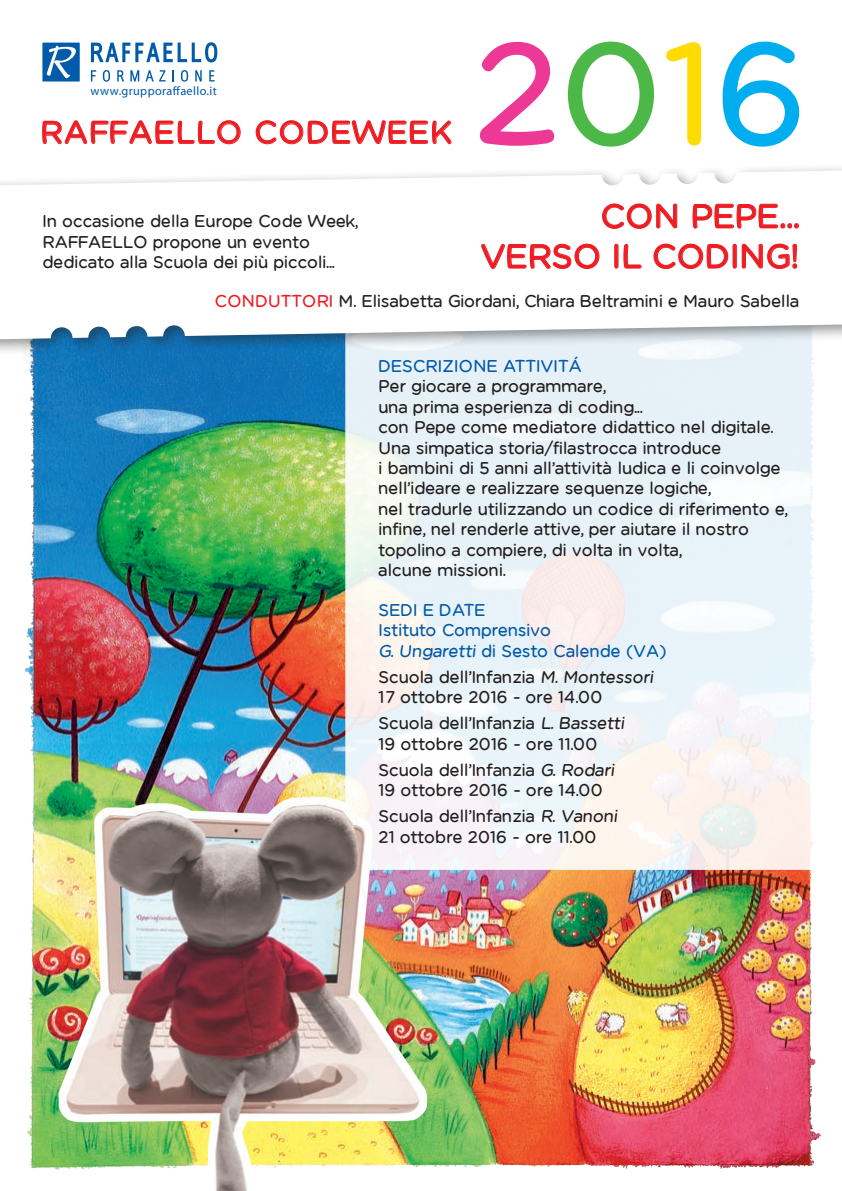
<style>
.page{position:relative;width:842px;height:1191px;background:#fff}
.page>*{position:absolute;margin:0;border:0;box-sizing:border-box;transform-origin:0 0}
.t1{font:700 145px "Chams";color:#ed3896}
.t2{font:700 33.5px "Chams";color:#ee1d23}
.t3{font:700 31.5px "Chams";letter-spacing:.03em;color:#ee1d23}
.t4{font:700 17px "Chams";color:#231f20}
.t5{font:700 17px "Chams";color:#015aaa}
.t6{font:12.3px "Myriad Pro";letter-spacing:.03em;color:#015aaa}
.s1{color:#4cb848}
.s2{color:#ffdc01}
.s3{color:#00aeef}
.s4{color:#ee1d23}
</style>
<div class="page">
<img style="left:25px;top:356px;width:797px;height:813px">
<svg style="left:91px;top:42px;width:126px;height:20px"></svg>
<svg style="left:91px;top:70px;width:5px;height:11px"></svg>
<svg style="left:103px;top:70px;width:7px;height:12px"></svg>
<svg style="left:117px;top:70px;width:7px;height:11px"></svg>
<svg style="left:130px;top:70px;width:9px;height:11px"></svg>
<svg style="left:146px;top:70px;width:20px;height:11px"></svg>
<svg style="left:172px;top:70px;width:2px;height:11px"></svg>
<svg style="left:181px;top:70px;width:7px;height:12px"></svg>
<svg style="left:195px;top:70px;width:7px;height:11px"></svg>
<svg style="left:209px;top:70px;width:6px;height:11px"></svg>
<svg style="left:42px;top:120px;width:199px;height:25px"></svg>
<svg style="left:255px;top:120px;width:197px;height:25px"></svg>
<svg style="left:42px;top:43px;width:38px;height:38px"></svg>
<svg style="left:345px;top:356px;width:477px;height:514px;fill:#e8f2f8"></svg>
<div style="left:0;top:162px;width:842px;height:194px;background:#231f20;opacity:.5"></div>
<svg style="left:0;top:170px;width:842px;height:169px"></svg>
<img style="left:39px;top:779px;width:402px;height:412px">
<svg style="left:206px;top:203px;width:636px;height:102px"></svg>
<p class="t6" style="left:91px;top:84px;width:128px">www.grupporaffaello.it</p>
<p class="t3" style="left:40px;top:111px;width:414px">RAFFAELLO CODEWEEK</p>
<p class="t1" style="left:474px;top:-3px;width:337px">2<span class="s1">0</span><span class="s2">1</span><span class="s3">6</span></p>
<p class="t2" style="left:601px;top:194px;width:200px">CON PEPE...</p>
<p class="t2" style="left:481px;top:234px;width:320px">VERSO IL CODING!</p>
<p class="t4" style="left:215px;top:290px;width:586px"><span class="s4">CONDUTTORI</span> M. Elisabetta Giordani, Chiara Beltramini e Mauro Sabella</p>
<p class="t4" style="left:43px;top:210px;width:317px">In occasione della Europe Code Week,</p>
<p class="t4" style="left:43px;top:230px;width:269px">RAFFAELLO propone un evento</p>
<p class="t4" style="left:43px;top:251px;width:294px">dedicato alla Scuola dei più piccoli...</p>
<p class="t5" style="left:378px;top:354px;width:205px">DESCRIZIONE ATTIVITÁ</p>
<p class="t4" style="left:378px;top:375px;width:229px">Per giocare a programmare,</p>
<p class="t4" style="left:378px;top:395px;width:266px">una prima esperienza di coding...</p>
<p class="t4" style="left:378px;top:416px;width:397px">con Pepe come mediatore didattico nel digitale.</p>
<p class="t4" style="left:378px;top:436px;width:344px">Una simpatica storia/filastrocca introduce</p>
<p class="t4" style="left:378px;top:456px;width:404px">i bambini di 5 anni all’attività ludica e li coinvolge</p>
<p class="t4" style="left:378px;top:477px;width:334px">nell’ideare e realizzare sequenze logiche,</p>
<p class="t4" style="left:378px;top:497px;width:411px">nel tradurle utilizzando un codice di riferimento e,</p>
<p class="t4" style="left:378px;top:518px;width:372px">infine, nel renderle attive, per aiutare il nostro</p>
<p class="t4" style="left:378px;top:538px;width:305px">topolino a compiere, di volta in volta,</p>
<p class="t4" style="left:378px;top:558px;width:129px">alcune missioni.</p>
<p class="t5" style="left:378px;top:598px;width:108px">SEDI E DATE</p>
<p class="t5" style="left:378px;top:619px;width:174px">Istituto Comprensivo</p>
<p class="t5" style="left:378px;top:639px;width:290px">G. Ungaretti di Sesto Calende (VA)</p>
<p class="t4" style="left:378px;top:665px;width:279px">Scuola dell’Infanzia M. Montessori</p>
<p class="t4" style="left:378px;top:686px;width:225px">17 ottobre 2016 - ore 14.00</p>
<p class="t4" style="left:378px;top:712px;width:250px">Scuola dell’Infanzia L. Bassetti</p>
<p class="t4" style="left:378px;top:732px;width:220px">19 ottobre 2016 - ore 11.00</p>
<p class="t4" style="left:378px;top:758px;width:240px">Scuola dell’Infanzia G. Rodari</p>
<p class="t4" style="left:378px;top:779px;width:226px">19 ottobre 2016 - ore 14.00</p>
<p class="t4" style="left:378px;top:805px;width:243px">Scuola dell’Infanzia R. Vanoni</p>
<p class="t4" style="left:378px;top:825px;width:220px">21 ottobre 2016 - ore 11.00</p>
</div>
